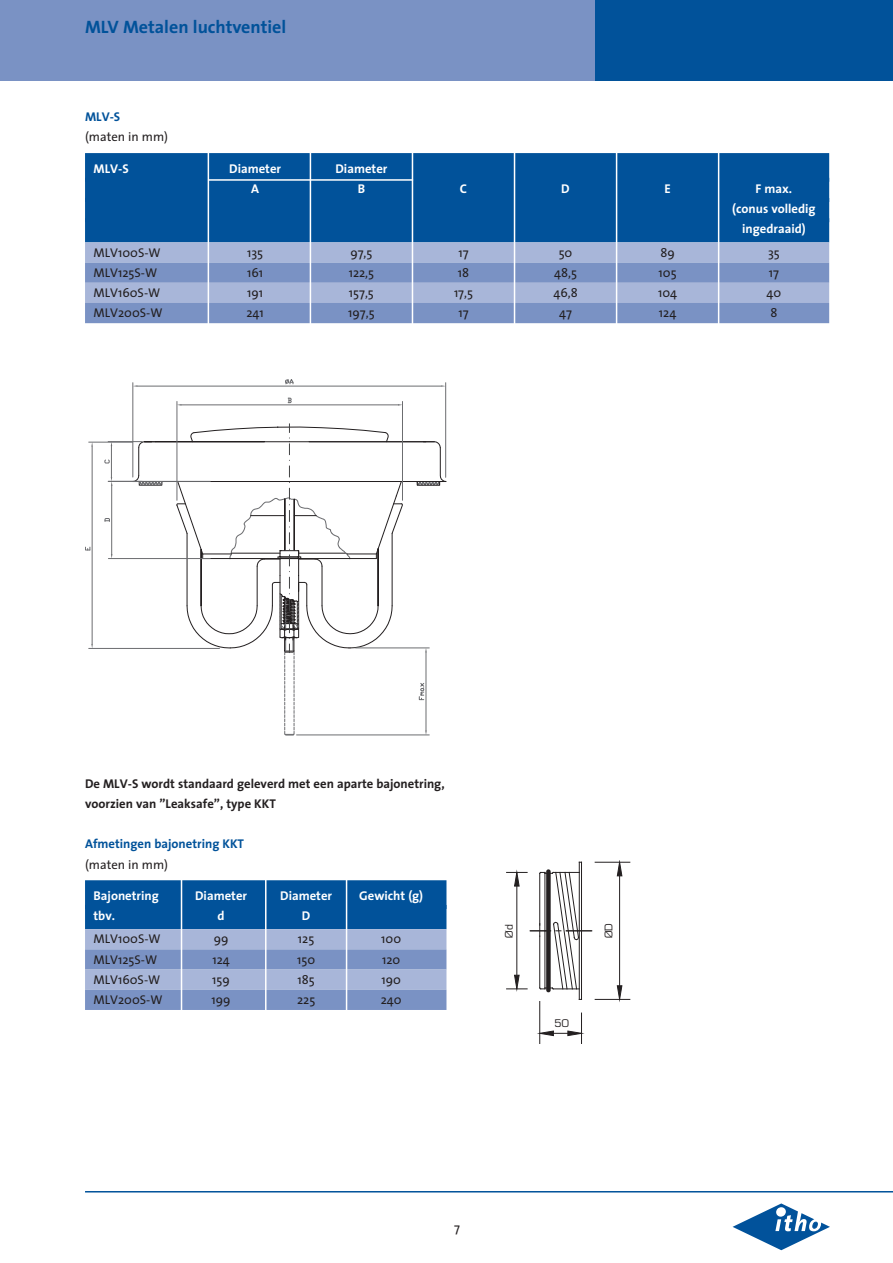
<style>
.page{position:relative;width:893px;height:1263px;background:#fff}
.page>*{position:absolute;margin:0;border:0;box-sizing:border-box;transform-origin:0 0}
.t1{font:700 18px "The Sans";color:#01529a}
.t2{font:12.75px "The Sans";color:#231f20}
.t3{font:700 12.75px/20.2px "The Sans";color:#fff;text-align:center}
.t4{font:700 12.75px/20.2px "The Sans";color:#231f20}
.t5{font:700 12.75px "The Sans";color:#01529a}
.t6{font:10.2px "Eurostile";color:#231f20}
</style>
<div class="page">
<div style="left:0;top:0;width:595px;height:81px;background:#7a92c4"></div>
<div style="left:595px;top:0;width:298px;height:81px;background:#01529a"></div>
<svg style="left:733px;top:1203px;width:97px;height:47px"></svg>
<hr style="left:85px;top:1191px;width:808px;height:1px;background:#01529a">
<hr style="left:89px;top:442px;width:44px;height:1px;background:#6c6d70">
<hr style="left:89px;top:648px;width:130px;height:1px;background:#6c6d70">
<hr style="left:92px;top:447px;width:1px;height:197px;background:#6c6d70">
<svg style="left:85px;top:546px;width:6px;height:5px"></svg>
<hr style="left:132px;top:383px;width:1px;height:94px;background:#6c6d70">
<hr style="left:445px;top:383px;width:1px;height:94px;background:#6c6d70">
<hr style="left:137px;top:386px;width:304px;height:1px;background:#6c6d70">
<svg style="left:285px;top:379px;width:9px;height:6px"></svg>
<hr style="left:108px;top:441px;width:34px;height:1px;background:#6c6d70">
<hr style="left:111px;top:446px;width:1px;height:31px;background:#6c6d70">
<svg style="left:104px;top:459px;width:6px;height:5px"></svg>
<hr style="left:108px;top:558px;width:102px;height:1px;background:#6c6d70">
<hr style="left:108px;top:481px;width:102px;height:1px;background:#6c6d70">
<hr style="left:111px;top:486px;width:1px;height:68px;background:#6c6d70">
<svg style="left:104px;top:518px;width:6px;height:4px"></svg>
<hr style="left:177px;top:401px;width:1px;height:99px;background:#6c6d70">
<hr style="left:402px;top:401px;width:1px;height:99px;background:#6c6d70">
<hr style="left:181px;top:404px;width:217px;height:1px;background:#6c6d70">
<svg style="left:287px;top:397px;width:5px;height:6px"></svg>
<svg style="left:132px;top:424px;width:314px;height:312px"></svg>
<div style="left:85px;top:153px;width:744px;height:29px;background:#01529a"></div>
<div style="left:85px;top:178px;width:744px;height:24px;background:#01529a"></div>
<div style="left:85px;top:198px;width:744px;height:24px;background:#01529a"></div>
<div style="left:85px;top:218px;width:744px;height:24px;background:#01529a"></div>
<div style="left:85px;top:242px;width:744px;height:21px;background:#a8b6d9"></div>
<div style="left:85px;top:263px;width:744px;height:20px;background:#7a92c4"></div>
<div style="left:85px;top:283px;width:744px;height:20px;background:#a8b6d9"></div>
<div style="left:85px;top:303px;width:744px;height:20px;background:#7a92c4"></div>
<div style="left:85px;top:880px;width:361px;height:29px;background:#01529a"></div>
<div style="left:85px;top:905px;width:361px;height:24px;background:#01529a"></div>
<div style="left:85px;top:929px;width:361px;height:20px;background:#a8b6d9"></div>
<div style="left:85px;top:949px;width:361px;height:20px;background:#7a92c4"></div>
<div style="left:85px;top:969px;width:361px;height:21px;background:#a8b6d9"></div>
<div style="left:85px;top:990px;width:361px;height:20px;background:#7a92c4"></div>
<hr style="left:539px;top:1001px;width:1px;height:42px;background:#231f20">
<hr style="left:581px;top:1013px;width:1px;height:30px;background:#231f20">
<svg style="left:537px;top:1030px;width:47px;height:6px"></svg>
<hr style="left:595px;top:862px;width:35px;height:1px;background:#231f20">
<hr style="left:595px;top:999px;width:35px;height:1px;background:#231f20">
<hr style="left:619px;top:876px;width:1px;height:110px;background:#231f20">
<svg style="left:617px;top:861px;width:5px;height:15px"></svg>
<svg style="left:617px;top:985px;width:5px;height:17px"></svg>
<hr style="left:581px;top:862px;width:1px;height:137px;background:#231f20">
<hr style="left:579px;top:862px;width:1px;height:137px;background:#231f20">
<svg style="left:507px;top:870px;width:85px;height:121px"></svg>
<div style="left:546px;top:871px;width:5px;height:119px;background:#231f20"></div>
<hr style="left:208px;top:150px;width:1px;height:180px;background:#fff">
<hr style="left:310px;top:150px;width:1px;height:180px;background:#fff">
<hr style="left:412px;top:150px;width:1px;height:180px;background:#fff">
<hr style="left:514px;top:150px;width:1px;height:180px;background:#fff">
<hr style="left:616px;top:150px;width:1px;height:180px;background:#fff">
<hr style="left:718px;top:150px;width:1px;height:180px;background:#fff">
<hr style="left:208px;top:179px;width:205px;height:2px;background:#fff">
<hr style="left:181px;top:878px;width:1px;height:138px;background:#fff">
<hr style="left:265px;top:878px;width:1px;height:138px;background:#fff">
<hr style="left:346px;top:878px;width:1px;height:138px;background:#fff">
<h1 class="t1" style="left:85px;top:20px;width:203px">MLV Metalen luchtventiel</h1>
<p class="t5" style="left:85px;top:112px;width:37px">MLV-S</p>
<p class="t2" style="left:85px;top:132px;width:85px">(maten in mm)</p>
<p class="t3" style="left:94px;top:160px;width:37px">MLV-S</p>
<p class="t3" style="left:229px;top:160px;width:53px">Diameter</p>
<p class="t3" style="left:335px;top:160px;width:53px">Diameter</p>
<p class="t3" style="left:251px;top:180px;width:9px">A</p>
<p class="t3" style="left:358px;top:180px;width:9px">B</p>
<p class="t3" style="left:460px;top:180px;width:9px">C</p>
<p class="t3" style="left:561px;top:180px;width:10px">D</p>
<p class="t3" style="left:664px;top:180px;width:8px">E</p>
<p class="t3" style="left:732px;top:180px;width:85px">F max.<br>(conus volledig ingedraaid)</p>
<p class="t2" style="left:94px;top:247px;width:69px">MLV100S-W</p>
<p class="t2" style="left:247px;top:247px;width:18px">135</p>
<p class="t2" style="left:350px;top:247px;width:24px">97,5</p>
<p class="t2" style="left:458px;top:247px;width:12px">17</p>
<p class="t2" style="left:559px;top:247px;width:15px">50</p>
<p class="t2" style="left:660px;top:247px;width:16px">89</p>
<p class="t2" style="left:768px;top:247px;width:13px">35</p>
<p class="t2" style="left:94px;top:267px;width:65px">MLV125S-W</p>
<p class="t2" style="left:247px;top:267px;width:18px">161</p>
<p class="t2" style="left:349px;top:267px;width:27px">122,5</p>
<p class="t2" style="left:458px;top:267px;width:13px">18</p>
<p class="t2" style="left:554px;top:267px;width:24px">48,5</p>
<p class="t2" style="left:659px;top:267px;width:20px">105</p>
<p class="t2" style="left:769px;top:267px;width:12px">17</p>
<p class="t2" style="left:94px;top:288px;width:68px">MLV160S-W</p>
<p class="t2" style="left:247px;top:288px;width:18px">191</p>
<p class="t2" style="left:349px;top:288px;width:26px">157,5</p>
<p class="t2" style="left:454px;top:288px;width:20px">17,5</p>
<p class="t2" style="left:553px;top:288px;width:26px">46,8</p>
<p class="t2" style="left:658px;top:288px;width:21px">104</p>
<p class="t2" style="left:767px;top:288px;width:16px">40</p>
<p class="t2" style="left:94px;top:308px;width:71px">MLV200S-W</p>
<p class="t2" style="left:246px;top:308px;width:19px">241</p>
<p class="t2" style="left:348px;top:308px;width:28px">197,5</p>
<p class="t2" style="left:458px;top:308px;width:12px">17</p>
<p class="t2" style="left:559px;top:308px;width:14px">47</p>
<p class="t2" style="left:659px;top:308px;width:19px">124</p>
<p class="t2" style="left:770px;top:308px;width:9px">8</p>
<p class="t4" style="left:85px;top:774px;width:361px">De MLV-S wordt standaard geleverd met een aparte bajonetring, voorzien van ”Leaksafe”, type KKT</p>
<p class="t5" style="left:85px;top:839px;width:161px">Afmetingen bajonetring KKT</p>
<p class="t2" style="left:85px;top:859px;width:85px">(maten in mm)</p>
<p class="t3" style="left:94px;top:887px;width:67px">Bajonetring</p>
<p class="t3" style="left:195px;top:887px;width:53px">Diameter</p>
<p class="t3" style="left:280px;top:887px;width:53px">Diameter</p>
<p class="t3" style="left:359px;top:887px;width:65px">Gewicht (g)</p>
<p class="t3" style="left:94px;top:907px;width:23px">tbv.</p>
<p class="t3" style="left:218px;top:907px;width:9px">d</p>
<p class="t3" style="left:302px;top:907px;width:10px">D</p>
<p class="t2" style="left:94px;top:934px;width:69px">MLV100S-W</p>
<p class="t2" style="left:214px;top:934px;width:16px">99</p>
<p class="t2" style="left:298px;top:934px;width:18px">125</p>
<p class="t2" style="left:381px;top:934px;width:21px">100</p>
<p class="t2" style="left:94px;top:954px;width:65px">MLV125S-W</p>
<p class="t2" style="left:212px;top:954px;width:19px">124</p>
<p class="t2" style="left:297px;top:954px;width:20px">150</p>
<p class="t2" style="left:382px;top:954px;width:20px">120</p>
<p class="t2" style="left:94px;top:974px;width:68px">MLV160S-W</p>
<p class="t2" style="left:212px;top:974px;width:19px">159</p>
<p class="t2" style="left:298px;top:974px;width:19px">185</p>
<p class="t2" style="left:381px;top:974px;width:21px">190</p>
<p class="t2" style="left:94px;top:995px;width:71px">MLV200S-W</p>
<p class="t2" style="left:212px;top:995px;width:21px">199</p>
<p class="t2" style="left:297px;top:995px;width:20px">225</p>
<p class="t2" style="left:381px;top:995px;width:22px">240</p>
<p class="t6" style="left:505px;top:938px;width:15px;rotate:-90deg">Ød</p>
<p class="t6" style="left:555px;top:1019px;width:16px">50</p>
<p class="t6" style="left:605px;top:938px;width:16px;rotate:-90deg">ØD</p>
<p class="t2" style="left:454px;top:1223px;width:7px">7</p>
</div>
